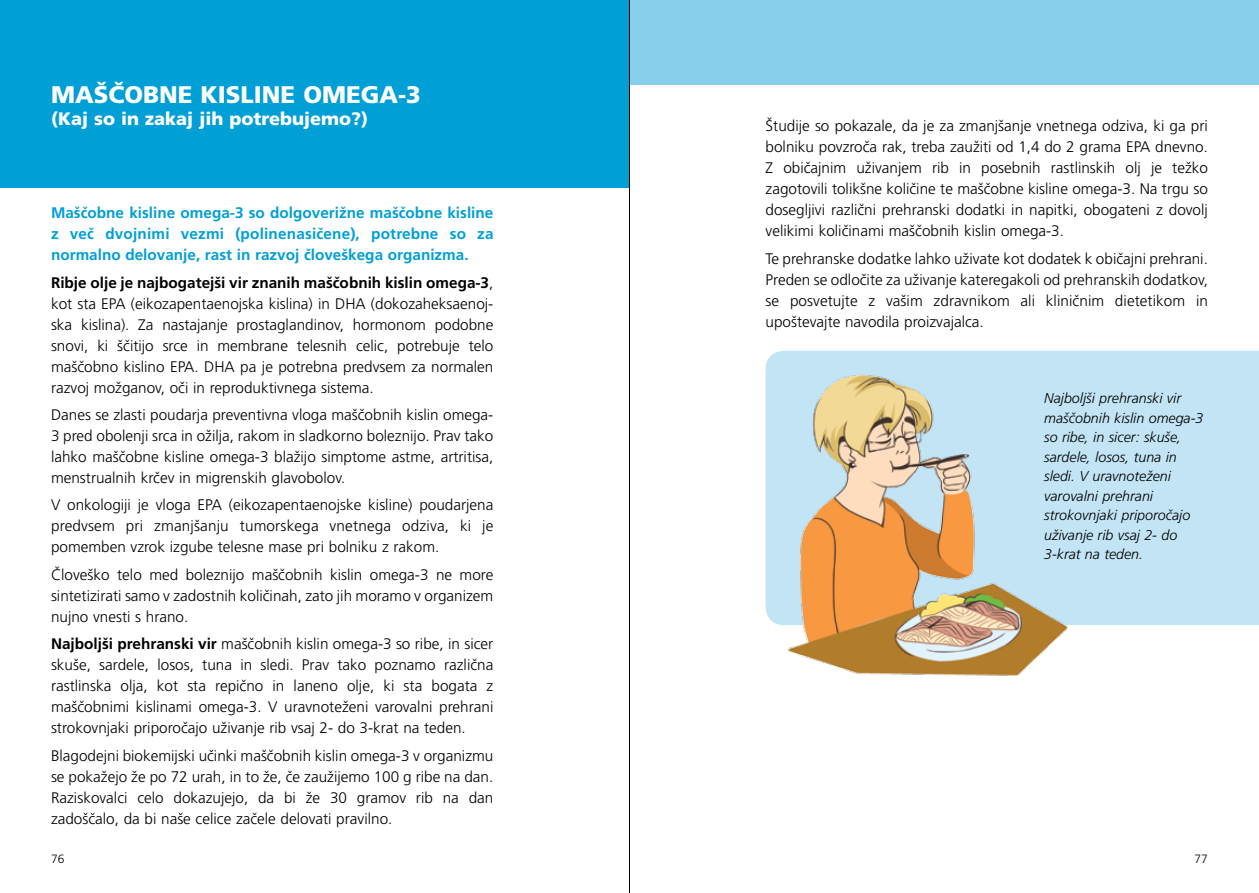
<style>
.page{position:relative;width:1259px;height:893px;background:#fff}
.page>*{position:absolute;margin:0;border:0;box-sizing:border-box;transform-origin:0 0}
.t1{font:900 24px "Frutiger CE";color:#fff}
.t2{font:900 18px "Frutiger CE";color:#fff}
.t3{font:300 15.3px/21px "Frutiger CE";color:#000;text-align:justify}
.t4{font:700 15.3px/21px "Frutiger CE";color:#009fd6;text-align:justify}
.t5{font:italic 300 14.25px/19.5px "Frutiger CE";color:#000}
.t6{font:300 12px "Frutiger CE";color:#000}
.s1{font-weight:700}
</style>
<div class="page">
<div style="left:767px;top:351px;width:492px;height:274px;background:#c2e4f4"></div>
<img style="left:765px;top:361px;width:308px;height:315px">
<div style="left:0;top:0;width:1259px;height:85px;background:#88cfeb"></div>
<div style="left:0;top:0;width:629px;height:187px;background:#009fd6"></div>
<hr style="left:629px;top:0;width:1px;height:893px;background:#000">
<h1 class="t1" style="left:51px;top:80px;width:371px">MAŠČOBNE KISLINE OMEGA-3</h1>
<p class="t2" style="left:51px;top:108px;width:319px">(Kaj so in zakaj jih potrebujemo?)</p>
<p class="t4" style="left:51px;top:202px;width:444px">Maščobne kisline omega-3 so dolgoverižne maščobne kisline z več dvojnimi vezmi (polinenasičene), potrebne so za normalno delovanje, rast in razvoj človeškega organizma.</p>
<p class="t3" style="left:51px;top:272px;width:444px"><span class="s1">Ribje olje je najbogatejši vir znanih maščobnih kislin omega-3</span>, kot sta EPA (eikozapentaenojska kislina) in DHA (dokozaheksaenoj&shy;ska kislina). Za nastajanje prostaglandinov, hormonom podobne snovi, ki ščitijo srce in membrane telesnih celic, potrebuje telo maščobno kislino EPA. DHA pa je potrebna predvsem za normalen razvoj možganov, oči in reproduktivnega sistema.</p>
<p class="t3" style="left:51px;top:404px;width:444px">Danes se zlasti poudarja preventivna vloga maščobnih kislin omega-3 pred obolenji srca in ožilja, rakom in sladkorno boleznijo. Prav tako lahko maščobne kisline omega-3 blažijo simptome astme, artritisa, menstrualnih krčev in migrenskih glavobolov.</p>
<p class="t3" style="left:51px;top:494px;width:444px">V onkologiji je vloga EPA (eikozapentaenojske kisline) poudarjena predvsem pri zmanjšanju tumorskega vnetnega odziva, ki je pomemben vzrok izgube telesne mase pri bolniku z rakom.</p>
<p class="t3" style="left:51px;top:564px;width:444px">Človeško telo med boleznijo maščobnih kislin omega-3 ne more sintetizirati samo v zadostnih količinah, zato jih moramo v organizem nujno vnesti s hrano.</p>
<p class="t3" style="left:51px;top:633px;width:444px"><span class="s1">Najboljši prehranski vir</span> maščobnih kislin omega-3 so ribe, in sicer skuše, sardele, losos, tuna in sledi. Prav tako poznamo različna rastlinska olja, kot sta repično in laneno olje, ki sta bogata z maščobnimi kislinami omega-3. V uravnoteženi varovalni prehrani strokovnjaki priporočajo uživanje rib vsaj 2- do 3-krat na teden.</p>
<p class="t3" style="left:51px;top:745px;width:444px">Blagodejni biokemijski učinki maščobnih kislin omega-3 v organizmu se pokažejo že po 72 urah, in to že, če zaužijemo 100 g ribe na dan.<br>Raziskovalci celo dokazujejo, da bi že 30 gramov rib na dan zadoščalo, da bi naše celice začele delovati pravilno.</p>
<p class="t3" style="left:765px;top:115px;width:444px">Študije so pokazale, da je za zmanjšanje vnetnega odziva, ki ga pri bolniku povzroča rak, treba zaužiti od 1,4 do 2 grama EPA dnevno.<br>Z običajnim uživanjem rib in posebnih rastlinskih olj je težko zagotovili tolikšne količine te maščobne kisline omega-3. Na trgu so dosegljivi različni prehranski dodatki in napitki, obogateni z dovolj velikimi količinami maščobnih kislin omega-3.</p>
<p class="t3" style="left:765px;top:248px;width:444px">Te prehranske dodatke lahko uživate kot dodatek k običajni prehrani.<br>Preden se odločite za uživanje kateregakoli od prehranskih dodatkov, se posvetujte z vašim zdravnikom ali kliničnim dietetikom in upoštevajte navodila proizvajalca.</p>
<p class="t5" style="left:1044px;top:389px;width:161px">Najboljši prehranski vir maščobnih kislin omega-3 so ribe, in sicer: skuše, sardele, losos, tuna in sledi. V uravnoteženi varovalni prehrani strokovnjaki priporočajo uživanje rib vsaj 2- do<br>3-krat na teden.</p>
<p class="t6" style="left:51px;top:851px;width:15px">76</p>
<p class="t6" style="left:1194px;top:851px;width:15px">77</p>
</div>
